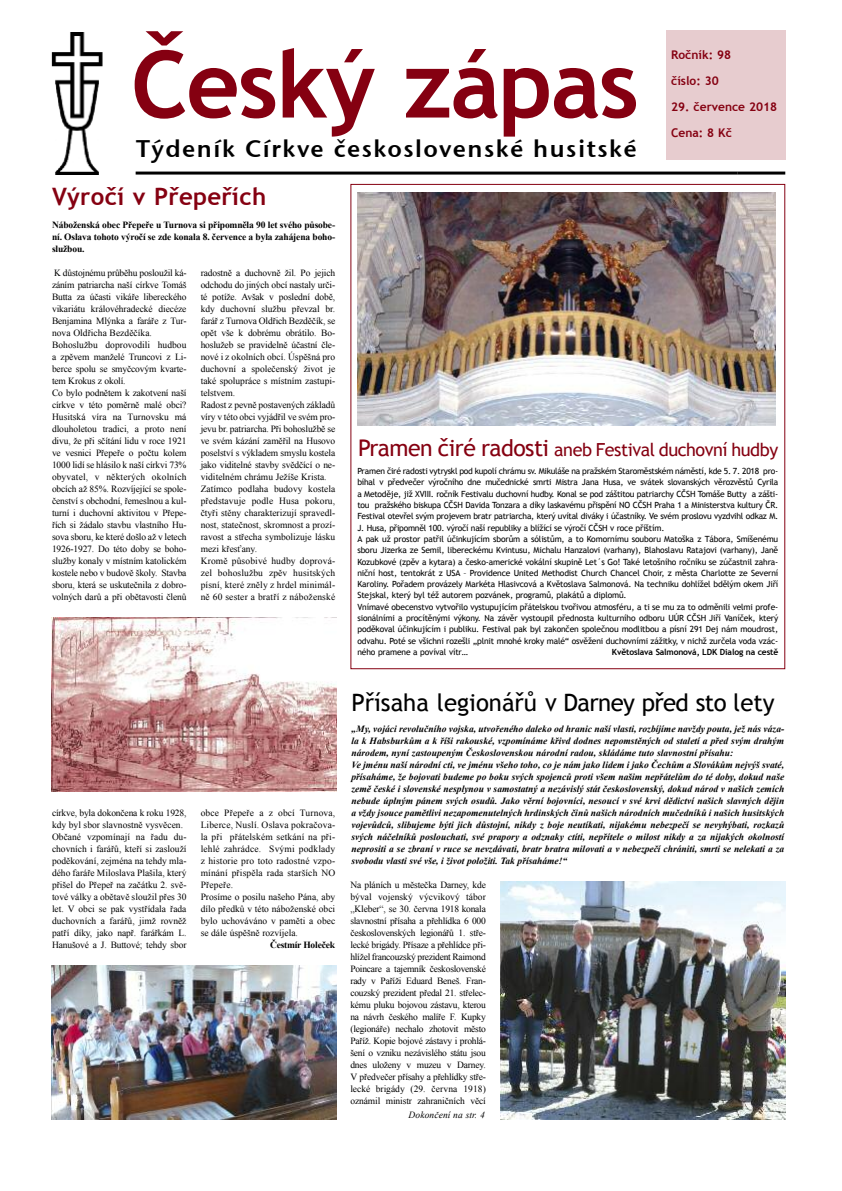
<style>
.page{position:relative;width:842px;height:1191px;background:#fff}
.page>*{position:absolute;margin:0;border:0;box-sizing:border-box;transform-origin:0 0}
.t1{font:700 93px "Trebuchet MS";letter-spacing:-.02em;color:#850011}
.t2{font:24px "Stone Sans Sem ITCTT Semi";letter-spacing:.06em;color:#000}
.t3{font:24px "Trebuchet MS";color:#000}
.t4{font:700 24px "Trebuchet MS";letter-spacing:.01em;color:#850011}
.t5{font:18px "Trebuchet MS";letter-spacing:-.025em;color:#850011}
.t6{font:700 12px/26px "Trebuchet MS";color:#850011}
.t7{font:9.5px/12px "Times New Roman";letter-spacing:-.005em;color:#000}
.t8{font:italic 700 9.5px/12px "Times New Roman";letter-spacing:.005em;color:#000}
.t9{font:9.5px/12px "Times New Roman";letter-spacing:.015em;color:#000}
.t10{font:700 9.5px/12px "Times New Roman";letter-spacing:-.015em;color:#000;text-align:justify}
.t11{font:italic 9.5px "Times New Roman";letter-spacing:.01em;color:#000}
.t12{font:8.5px/11.3px "Trebuchet MS";letter-spacing:-.015em;color:#000}
.t13{font:700 8.5px "Trebuchet MS";letter-spacing:-.02em;color:#000}
.s1{font-size:23px}
</style>
<div class="page">
<div style="left:666px;top:30px;width:119px;height:129px;background:#e7cccf"></div>
<hr style="left:136px;top:171px;width:601px;height:3px;background:#000">
<hr style="left:737px;top:171px;width:48px;height:3px;background:#000">
<img style="left:51px;top:32px;width:52px;height:142px">
<img style="left:52px;top:617px;width:284px;height:174px">
<img style="left:51px;top:965px;width:285px;height:154px">
<img style="left:358px;top:193px;width:417px;height:232px">
<img style="left:500px;top:881px;width:285px;height:238px">
<h1 class="t1" style="left:131px;top:30px;width:509px">Český zápas</h1>
<p class="t6" style="left:671px;top:41px;width:61px">Ročník: 98 číslo: 30</p>
<p class="t6" style="left:671px;top:93px;width:108px">29. července 2018</p>
<p class="t6" style="left:671px;top:119px;width:62px">Cena: 8 Kč</p>
<h2 class="t2" style="left:136px;top:134px;width:502px">Týdeník Církve československé husitské</h2>
<h2 class="t4" style="left:52px;top:183px;width:216px">Výročí v Přepeřích</h2>
<p class="t10" style="left:52px;top:219px;width:285px">Náboženská obec Přepeře u Turnova si připomněla 90 let svého působe&shy;ní. Oslava tohoto výročí se zde konala 8. července a byla zahájena boho&shy;službou.</p>
<p class="t7" style="left:52px;top:267px;width:136px">K důstojnému průběhu posloužil ká&shy;záním patriarcha naší církve Tomáš Butta za účasti vikáře libereckého vikariátu královéhradecké diecéze Benjamina Mlýnka a faráře z Tur&shy;nova Oldřicha Bezděčíka.<br>Bohoslužbu doprovodili hudbou a zpěvem manželé Truncovi z Li&shy;berce spolu se smyčcovým kvarte&shy;tem Krokus z okolí.<br>Co bylo podnětem k zakotvení naší církve v této poměrně malé obci?<br>Husitská víra na Turnovsku má dlouholetou tradici, a proto není divu, že při sčítání lidu v roce 1921 ve vesnici Přepeře o počtu kolem 1000 lidí se hlásilo k naší církvi 73% obyvatel, v některých okolních obcích až 85%. Rozvíjející se spole&shy;čenství s obchodní, řemeslnou a kul&shy;turní i duchovní aktivitou v Přepe&shy;řích si žádalo stavbu vlastního Hu&shy;sova sboru, ke které došlo až v letech 1926-1927. Do této doby se boho&shy;služby konaly v místním katolickém kostele nebo v budově školy. Stavba sboru, která se uskutečnila z dobro&shy;volných darů a při obětavosti členů</p>
<p class="t7" style="left:201px;top:267px;width:136px">radostně a duchovně žil. Po jejich odchodu do jiných obcí nastaly urči&shy;té potíže. Avšak v poslední době, kdy duchovní službu převzal br. farář z Turnova Oldřich Bezděčík, se opět vše k dobrému obrátilo. Bo&shy;hoslužeb se pravidelně účastní čle&shy;nové i z okolních obcí. Úspěšná pro duchovní a společenský život je také spolupráce s místním zastupi&shy;telstvem.<br>Radost z pevně postavených základů víry v této obci vyjádřil ve svém pro&shy;jevu br. patriarcha. Při bohoslužbě se ve svém kázání zaměřil na Husovo poselství s výkladem smyslu kostela jako viditelné stavby svědčící o ne&shy;viditelném chrámu Ježíše Krista.<br>Zatímco podlaha budovy kostela představuje podle Husa pokoru, čtyři stěny charakterizují spravedl&shy;nost, statečnost, skromnost a prozí&shy;ravost a střecha symbolizuje lásku mezi křesťany.<br>Kromě působivé hudby doprová&shy;zel bohoslužbu zpěv husitských písní, které zněly z hrdel minimál&shy;ně 60 sester a bratří z náboženské</p>
<h3 class="t5" style="left:358px;top:439px;width:422px"><span class="s1">Pramen čiré radosti</span> aneb Festival duchovní hudby</h3>
<p class="t12" style="left:357px;top:465px;width:422px">Pramen čiré radosti vytryskl pod kupolí chrámu sv. Mikuláše na pražském Staroměstském náměstí, kde 5. 7. 2018 pro&shy;bíhal v předvečer výročního dne mučednické smrti Mistra Jana Husa, ve svátek slovanských věrozvěstů Cyrila a Metoděje, již XVIII. ročník Festivalu duchovní hudby. Konal se pod záštitou patriarchy CČSH Tomáše Butty a zášti&shy;tou pražského biskupa CČSH Davida Tonzara a díky laskavému přispění NO CČSH Praha 1 a Ministerstva kultury ČR.<br>Festival otevřel svým projevem bratr patriarcha, který uvítal diváky i účastníky. Ve svém proslovu vyzdvihl odkaz M.<br>J. Husa, připomněl 100. výročí naší republiky a blížící se výročí CČSH v roce příštím.<br>A pak už prostor patřil účinkujícím sborům a sólistům, a to Komornímu souboru Matoška z Tábora, Smíšenému sboru Jizerka ze Semil, libereckému Kvintusu, Michalu Hanzalovi (varhany), Blahoslavu Ratajovi (varhany), Janě Kozubkové (zpěv a kytara) a česko-americké vokální skupině Let´s Go! Také letošního ročníku se zúčastnil zahra&shy;niční host, tentokrát z USA – Providence United Methodist Church Chancel Choir, z města Charlotte ze Severní Karoliny. Pořadem provázely Markéta Hlasivcová a Květoslava Salmonová. Na techniku dohlížel bdělým okem Jiří Stejskal, který byl též autorem pozvánek, programů, plakátů a diplomů.<br>Vnímavé obecenstvo vytvořilo vystupujícím přátelskou tvořivou atmosféru, a ti se mu za to odměnili velmi profe&shy;sionálními a procítěnými výkony. Na závěr vystoupil přednosta kulturního odboru UÚR CČSH Jiří Vaníček, který poděkoval účinkujícím i publiku. Festival pak byl zakončen společnou modlitbou a písní 291 Dej nám moudrost, odvahu. Poté se všichni rozešli „plnit mnohé kroky malé“ osvěženi duchovními zážitky, v nichž zurčela voda vzác&shy;ného pramene a povíval vítr…</p>
<p class="t13" style="left:612px;top:647px;width:168px">Květoslava Salmonová, LDK Dialog na cestě</p>
<h2 class="t3" style="left:351px;top:689px;width:425px">Přísaha legionářů v Darney před sto lety</h2>
<p class="t8" style="left:351px;top:723px;width:434px">„My, vojáci revolučního vojska, utvořeného daleko od hranic naší vlasti, rozbíjíme navždy pouta, jež nás váza&shy;la k Habsburkům a k říši rakouské, vzpomínáme křivd dodnes nepomstěných od staletí a před svým drahým národem, nyní zastoupeným Československou národní radou, skládáme tuto slavnostní přísahu:<br>Ve jménu naší národní cti, ve jménu všeho toho, co je nám jako lidem i jako Čechům a Slovákům nejvýš svaté, přísaháme, že bojovati budeme po boku svých spojenců proti všem našim nepřátelům do té doby, dokud naše země české i slovenské nesplynou v samostatný a nezávislý stát československý, dokud národ v našich zemích nebude úplným pánem svých osudů. Jako věrní bojovníci, nesoucí v své krvi dědictví našich slavných dějin a vždy jsouce pamětlivi nezapomenutelných hrdinských činů našich národních mučedníků i našich husitských vojevůdců, slibujeme býti jich důstojní, nikdy z boje neutíkati, nijakému nebezpečí se nevyhýbati, rozkazů svých náčelníků poslouchati, své prapory a odznaky ctíti, nepřítele o milost nikdy a za nijakých okolností neprositi a se zbraní v ruce se nevzdávati, bratr bratra milovati a v nebezpečí chrániti, smrti se nelekati a za svobodu vlasti své vše, i život položiti. Tak přísaháme!“</p>
<p class="t7" style="left:350px;top:879px;width:137px;text-align:justify">Na pláních u městečka Darney, kde býval vojenský výcvikový tábor „Kleber“, se 30. června 1918 konala slavnostní přísaha a přehlídka 6 000 československých legionářů 1. stře&shy;lecké brigády. Přísaze a přehlídce při&shy;hlížel francouzský prezident Raimond Poincare a tajemník československé rady v Paříži Eduard Beneš. Fran&shy;couzský prezident předal 21. střelec&shy;kému pluku bojovou zástavu, kterou na návrh českého malíře F. Kupky (legionáře) nechalo zhotovit město Paříž. Kopie bojové zástavy i prohlá&shy;šení o vzniku nezávislého státu jsou dnes uloženy v muzeu v Darney.<br>V předvečer přísahy a přehlídky stře&shy;lecké brigády (29. června 1918) oznámil ministr zahraničních věcí</p>
<p class="t11" style="left:409px;top:1109px;width:78px">Dokončení na str. 4</p>
<p class="t7" style="left:52px;top:807px;width:136px">církve, byla dokončena k roku 1928, kdy byl sbor slavnostně vysvěcen.<br>Občané vzpomínají na řadu du&shy;chovních i farářů, kteří si zaslouží poděkování, zejména na tehdy mla&shy;dého faráře Miloslava Plašila, který přišel do Přepeř na začátku 2. svě&shy;tové války a obětavě sloužil přes 30 let. V obci se pak vystřídala řada duchovních a farářů, jimž rovněž patří díky, jako např. farářkám L.<br>Hanušové a J. Buttové; tehdy sbor</p>
<p class="t9" style="left:201px;top:807px;width:136px">obce Přepeře a z obcí Turnova,<br>Liberce, Nuslí. Oslava pokračova&shy;la při přátelském setkání na při&shy;lehlé zahrádce. Svými podklady z historie pro toto radostné vzpo&shy;mínání přispěla rada starších NO<br>Přepeře.<br>Prosíme o posilu našeho Pána, aby dílo předků v této náboženské obci bylo uchováváno v paměti a obec se dále úspěšně rozvíjela.</p>
<p class="t10" style="left:270px;top:939px;width:67px">Čestmír Holeček</p>
</div>
